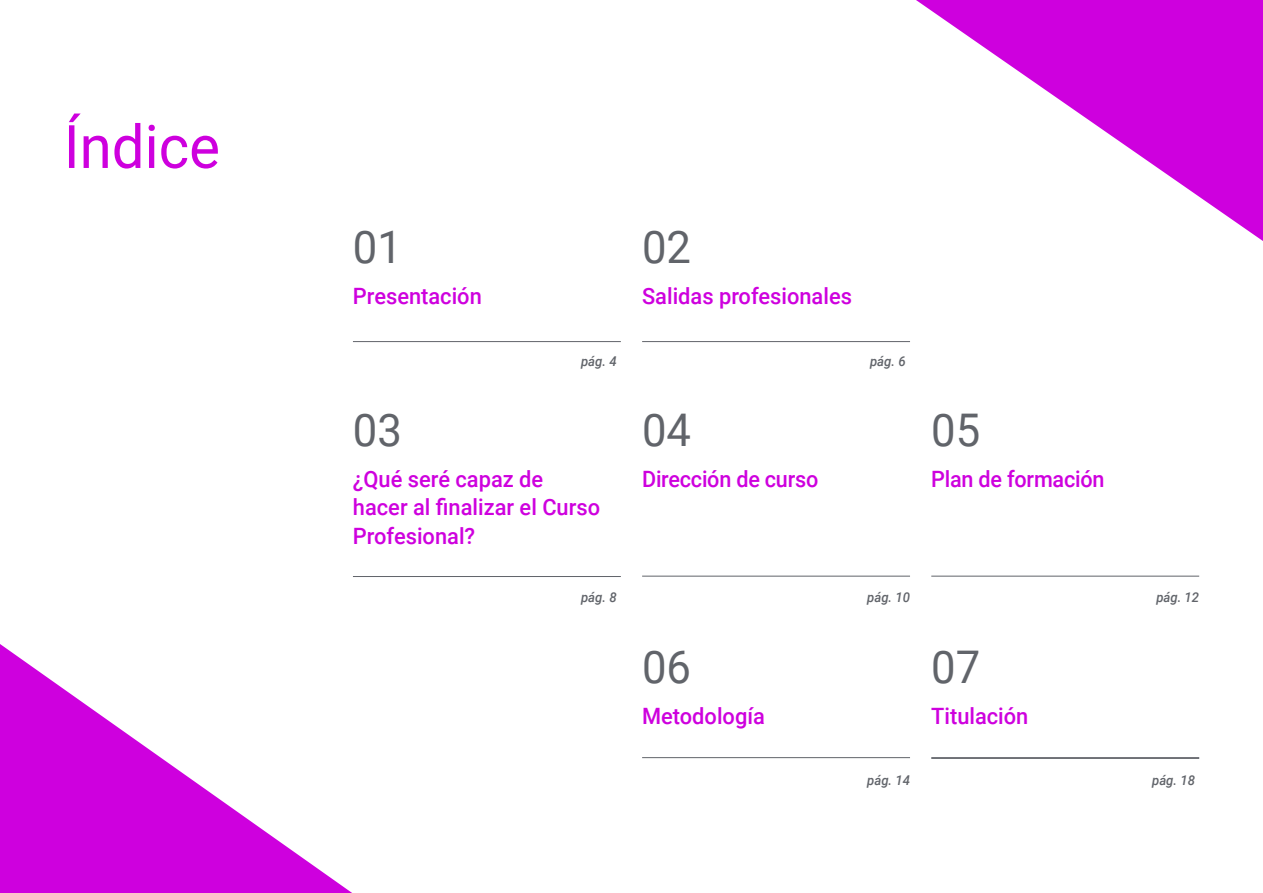
<style>
.page{position:relative;width:1263px;height:893px;background:#fff}
.page>*{position:absolute;margin:0;border:0;box-sizing:border-box;transform-origin:0 0}
.t1{font:60px "Roboto";color:#ce00de}
.t2{font:45px "Roboto";color:#61646a}
.t3{font:500 22.5px/28.5px "Roboto";color:#ce00de}
.t4{font:500 22.5px "Roboto";color:#ce00de;scale:.96 1}
.t5{font:italic 500 13.5px "Roboto";color:#61646a}
</style>
<div class="page">
<svg style="left:0;top:644px;width:352px;height:249px"></svg>
<svg style="left:916px;top:0;width:347px;height:241px"></svg>
<hr style="left:353px;top:341px;width:268px;height:1px;background:#61646a">
<hr style="left:931px;top:758px;width:268px;height:1px;background:#61646a">
<hr style="left:642px;top:341px;width:268px;height:1px;background:#61646a">
<hr style="left:353px;top:576px;width:268px;height:1px;background:#61646a">
<hr style="left:642px;top:576px;width:268px;height:1px;background:#61646a">
<hr style="left:931px;top:576px;width:268px;height:1px;background:#61646a">
<hr style="left:642px;top:757px;width:268px;height:1px;background:#61646a">
<hr style="left:931px;top:757px;width:268px;height:1px;background:#61646a">
<h1 class="t1" style="left:64px;top:105px;width:158px">Índice</h1>
<h2 class="t2" style="left:353px;top:216px;width:51px">01</h2>
<h2 class="t2" style="left:642px;top:216px;width:51px">02</h2>
<p class="t3" style="left:353px;top:281px;width:130px">Presentación</p>
<p class="t3" style="left:642px;top:281px;width:211px">Salidas profesionales</p>
<p class="t5" style="left:581px;top:351px;width:37px">pág. 4</p>
<p class="t5" style="left:870px;top:351px;width:37px">pág. 6</p>
<h2 class="t2" style="left:353px;top:398px;width:51px">03</h2>
<h2 class="t2" style="left:642px;top:398px;width:51px">04</h2>
<h2 class="t2" style="left:931px;top:399px;width:51px">05</h2>
<p class="t3" style="left:353px;top:464px;width:249px">¿Qué seré capaz de hacer al finalizar el Curso<br>Profesional?</p>
<p class="t4" style="left:642px;top:463px;width:185px">Dirección de curso</p>
<p class="t4" style="left:931px;top:463px;width:182px">Plan de formación</p>
<p class="t5" style="left:581px;top:588px;width:37px">pág. 8</p>
<h2 class="t2" style="left:642px;top:635px;width:51px">06</h2>
<p class="t5" style="left:867px;top:588px;width:44px">pág. 10</p>
<p class="t5" style="left:1156px;top:588px;width:44px">pág. 12</p>
<h2 class="t2" style="left:931px;top:635px;width:51px">07</h2>
<p class="t3" style="left:642px;top:701px;width:124px">Metodología</p>
<p class="t3" style="left:931px;top:701px;width:99px">Titulación</p>
<p class="t5" style="left:867px;top:771px;width:44px">pág. 14</p>
<p class="t5" style="left:1152px;top:771px;width:44px">pág. 18</p>
</div>
